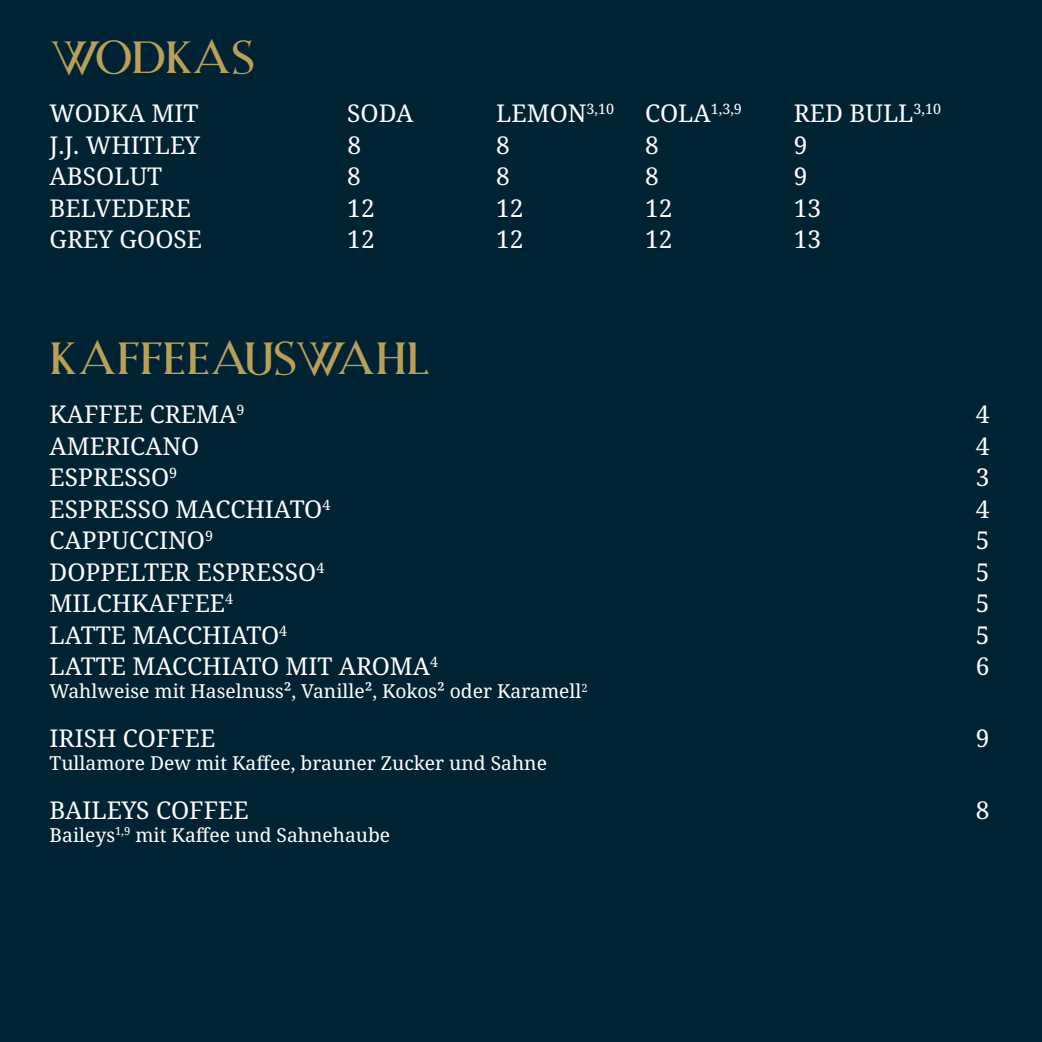
<style>
.page{position:relative;width:1042px;height:1042px;background:#002333}
.page>*{position:absolute;margin:0;border:0;box-sizing:border-box;transform-origin:0 0}
.t1{font:42px "Night Zone";letter-spacing:-.015em;color:#baa057}
.t2{font:24.5px "Noto Serif";color:#fff}
.t3{font:19.25px "Noto Serif";color:#fff}
.t4{font:14.35px "Noto Serif";color:#fff}
.s1{font-size:24.5px}
</style>
<div class="page">
<p class="t1" style="left:50px;top:30px;width:206px">WODKAS</p>
<p class="t2" style="left:50px;top:96px;width:150px">WODKA MIT</p>
<p class="t2" style="left:347px;top:96px;width:68px">SODA</p>
<p class="t2" style="left:496px;top:96px;width:119px">LEMON<sup>3,10</sup></p>
<p class="t4" style="left:645px;top:99px;width:98px"><span class="s1">COLA</span>1,3,9</p>
<p class="t2" style="left:794px;top:96px;width:149px">RED BULL<sup>3,10</sup></p>
<p class="t2" style="left:50px;top:128px;width:152px">J.J. WHITLEY</p>
<p class="t2" style="left:347px;top:128px;width:15px">8</p>
<p class="t2" style="left:496px;top:128px;width:15px">8</p>
<p class="t2" style="left:645px;top:128px;width:15px">8</p>
<p class="t2" style="left:794px;top:128px;width:15px">9</p>
<p class="t2" style="left:50px;top:159px;width:114px">ABSOLUT</p>
<p class="t2" style="left:347px;top:159px;width:15px">8</p>
<p class="t2" style="left:496px;top:159px;width:15px">8</p>
<p class="t2" style="left:645px;top:159px;width:15px">8</p>
<p class="t2" style="left:794px;top:159px;width:15px">9</p>
<p class="t2" style="left:50px;top:191px;width:143px">BELVEDERE</p>
<p class="t2" style="left:347px;top:191px;width:29px">12</p>
<p class="t2" style="left:496px;top:191px;width:29px">12</p>
<p class="t2" style="left:645px;top:191px;width:29px">12</p>
<p class="t2" style="left:794px;top:191px;width:29px">13</p>
<p class="t2" style="left:50px;top:222px;width:154px">GREY GOOSE</p>
<p class="t2" style="left:347px;top:222px;width:29px">12</p>
<p class="t2" style="left:496px;top:222px;width:29px">12</p>
<p class="t2" style="left:645px;top:222px;width:29px">12</p>
<p class="t2" style="left:794px;top:222px;width:29px">13</p>
<p class="t1" style="left:50px;top:331px;width:382px">KAFFEEAUSWAHL</p>
<p class="t2" style="left:50px;top:397px;width:196px">KAFFEE CREMA<sup>9</sup></p>
<p class="t2" style="left:976px;top:397px;width:15px">4</p>
<p class="t2" style="left:50px;top:429px;width:151px">AMERICANO</p>
<p class="t2" style="left:976px;top:429px;width:15px">4</p>
<p class="t2" style="left:50px;top:460px;width:129px">ESPRESSO<sup>9</sup></p>
<p class="t2" style="left:976px;top:460px;width:15px">3</p>
<p class="t2" style="left:50px;top:492px;width:282px">ESPRESSO MACCHIATO<sup>4</sup></p>
<p class="t2" style="left:976px;top:492px;width:15px">4</p>
<p class="t2" style="left:50px;top:523px;width:165px">CAPPUCCINO<sup>9</sup></p>
<p class="t2" style="left:976px;top:523px;width:15px">5</p>
<p class="t2" style="left:50px;top:555px;width:276px">DOPPELTER ESPRESSO<sup>4</sup></p>
<p class="t2" style="left:976px;top:555px;width:15px">5</p>
<p class="t2" style="left:50px;top:586px;width:185px">MILCHKAFFEE<sup>4</sup></p>
<p class="t2" style="left:976px;top:586px;width:15px">5</p>
<p class="t2" style="left:50px;top:618px;width:239px">LATTE MACCHIATO<sup>4</sup></p>
<p class="t2" style="left:976px;top:618px;width:15px">5</p>
<p class="t2" style="left:50px;top:649px;width:390px">LATTE MACCHIATO MIT AROMA<sup>4</sup></p>
<p class="t2" style="left:976px;top:649px;width:15px">6</p>
<p class="t3" style="left:50px;top:678px;width:539px">Wahlweise mit Haselnuss², Vanille², Kokos² oder Karamell<sup>2</sup></p>
<p class="t2" style="left:50px;top:721px;width:167px">IRISH COFFEE</p>
<p class="t2" style="left:976px;top:721px;width:15px">9</p>
<p class="t3" style="left:50px;top:749px;width:499px">Tullamore Dew mit Kaffee, brauner Zucker und Sahne</p>
<p class="t2" style="left:50px;top:793px;width:201px">BAILEYS COFFEE</p>
<p class="t2" style="left:976px;top:793px;width:15px">8</p>
<p class="t3" style="left:50px;top:821px;width:342px">Baileys<sup>1,9</sup> mit Kaffee und Sahnehaube</p>
</div>
